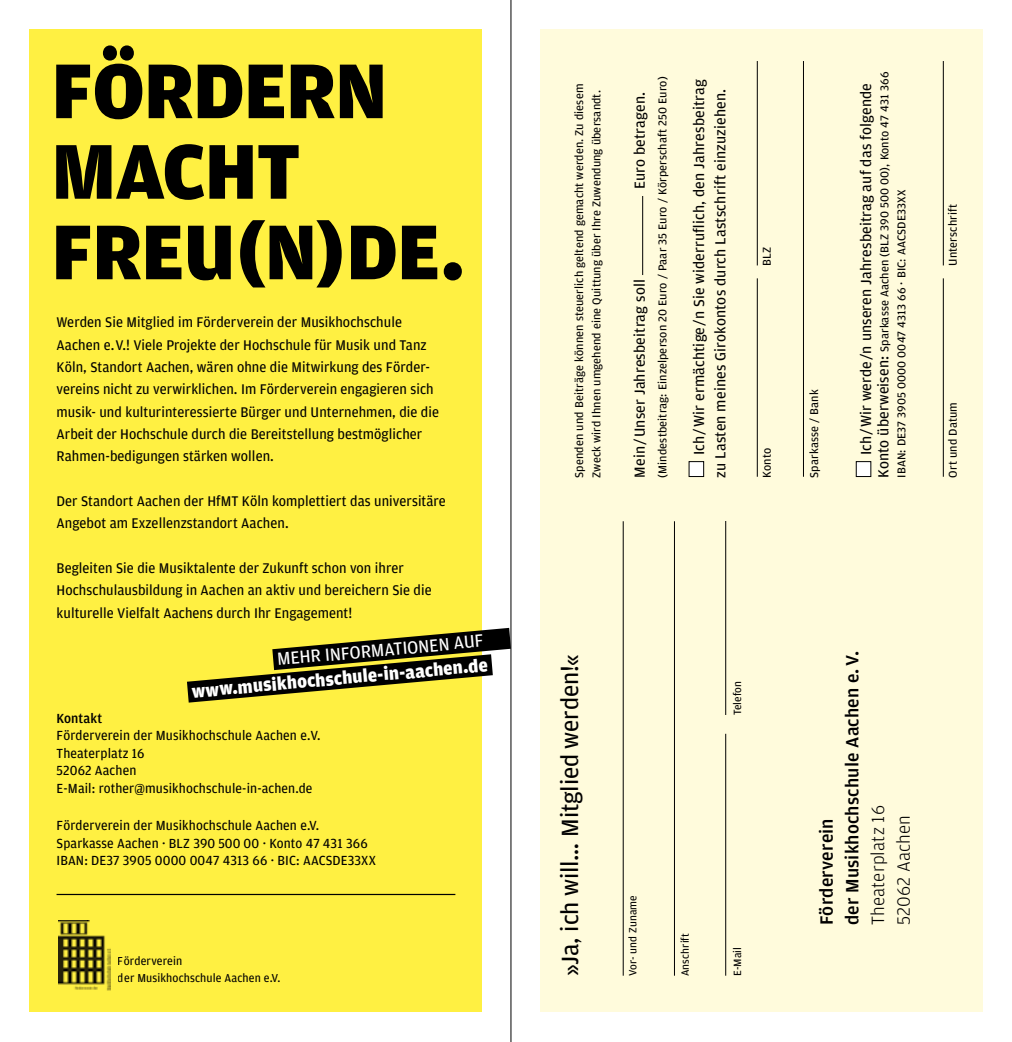
<style>
.page{position:relative;width:1012px;height:1042px;background:#fff}
.page>*{position:absolute;margin:0;border:0;box-sizing:border-box;transform-origin:0 0}
.t1{font:900 82.25px/80.5px "Amplitude";letter-spacing:-.005em;color:#000}
.t2{font:24.85px "Amplitude";letter-spacing:-.005em;color:#000}
.t3{font:500 18.9px/25.7px "Amplitude";letter-spacing:.01em;color:#000}
.t4{font:300 18.9px/25.7px "Amplitude";letter-spacing:.01em;color:#000}
.t5{font:900 18.72px "Amplitude";color:#fff}
.t6{font:18.72px "Amplitude";color:#fff}
.t7{font:15.4px/21.3px "Amplitude";letter-spacing:.01em;color:#000}
.t8{font:14.88px/22.4px "Amplitude";letter-spacing:.005em;color:#000}
.t9{font:14px/17.5px "Amplitude";letter-spacing:.01em;color:#000}
.t10{font:500 14px "Amplitude";letter-spacing:.01em;color:#000}
.t11{font:12.25px/17.5px "Amplitude";letter-spacing:.01em;color:#000}
.t12{font:12.08px/17.2px "Amplitude";letter-spacing:.01em;color:#000}
.t13{font:11.2px "Amplitude";letter-spacing:.01em;color:#000}
.s1{font-size:15.4px}
</style>
<div class="page">
<div style="left:541px;top:30px;width:442px;height:982px;background:#fffbdc"></div>
<hr style="left:943px;top:278px;width:1px;height:199px;background:#000">
<hr style="left:943px;top:61px;width:1px;height:204px;background:#000">
<hr style="left:725px;top:734px;width:1px;height:241px;background:#000">
<hr style="left:725px;top:521px;width:1px;height:194px;background:#000">
<hr style="left:674px;top:521px;width:1px;height:454px;background:#000">
<hr style="left:623px;top:521px;width:1px;height:454px;background:#000">
<hr style="left:757px;top:278px;width:1px;height:199px;background:#000">
<hr style="left:803px;top:61px;width:1px;height:416px;background:#000">
<hr style="left:757px;top:61px;width:1px;height:204px;background:#000">
<hr style="left:642px;top:196px;width:1px;height:79px;background:#000">
<div style="left:856px;top:462px;width:15px;height:14px;background:#fff"></div>
<div style="left:856px;top:461px;width:15px;height:16px;border:1px solid #000"></div>
<div style="left:689px;top:462px;width:15px;height:14px;background:#fff"></div>
<div style="left:689px;top:461px;width:15px;height:16px;border:1px solid #000"></div>
<div style="left:30px;top:30px;width:452px;height:982px;background:#fff042"></div>
<img style="left:58px;top:920px;width:53px;height:70px">
<svg style="left:187px;top:615px;width:324px;height:88px"></svg>
<hr style="left:57px;top:894px;width:398px;height:1px;background:#000">
<hr style="left:511px;top:0;width:1px;height:1042px;background:#000">
<h1 class="t1" style="left:52px;top:52px;width:414px">FÖRDERN<br>MACHT<br>FREU(N)DE.</h1>
<p class="t8" style="left:57px;top:311px;width:384px">Werden Sie Mitglied im Förderverein der Musikhochschule Aachen e.V.! Viele Projekte der Hochschule für Musik und Tanz Köln, Standort Aachen, wären ohne die Mitwirkung des Förder&shy;vereins nicht zu verwirklichen. Im Förderverein engagieren sich musik- und kulturinteressierte Bürger und Unternehmen, die die Arbeit der Hochschule durch die Bereitstellung bestmöglicher Rahmen-bedigungen stärken wollen.</p>
<p class="t8" style="left:57px;top:490px;width:391px">Der Standort Aachen der HfMT Köln komplettiert das universitäre<br>Angebot am Exzellenzstandort Aachen.</p>
<p class="t8" style="left:57px;top:557px;width:377px">Begleiten Sie die Musiktalente der Zukunft schon von ihrer<br>Hochschulausbildung in Aachen an aktiv und bereichern Sie die kulturelle Vielfalt Aachens durch Ihr Engagement!</p>
<p class="t6" style="left:276px;top:648px;width:209px;rotate:-5deg">MEHR INFORMATIONEN AUF</p>
<p class="t5" style="left:191px;top:681px;width:299px;rotate:-5deg">www.musikhochschule-in-aachen.de</p>
<p class="t10" style="left:57px;top:710px;width:47px">Kontakt</p>
<p class="t9" style="left:57px;top:727px;width:265px">Förderverein der Musikhochschule Aachen e.V.<br>Theaterplatz 16<br>52062 Aachen<br>E-Mail: rother@musikhochschule-in-achen.de</p>
<p class="t9" style="left:57px;top:817px;width:321px">Förderverein der Musikhochschule Aachen e.V.<br>Sparkasse Aachen · BLZ 390 500 00 · Konto 47 431 366<br>IBAN: DE37 3905 0000 0047 4313 66 · BIC: AACSDE33XX</p>
<p class="t11" style="left:118px;top:952px;width:164px">Förderverein<br>der Musikhochschule Aachen e.V.</p>
<p class="t12" style="left:571px;top:478px;width:395px;rotate:-90deg">Spenden und Beiträge können steuerlich geltend gemacht werden. Zu diesem<br>Zweck wird Ihnen umgehend eine Quittung über Ihre Zuwendung übersandt.</p>
<p class="t7" style="left:629px;top:189px;width:99px;rotate:-90deg">Euro betragen.</p>
<p class="t7" style="left:629px;top:478px;width:200px;rotate:-90deg">Mein/Unser Jahresbeitrag soll</p>
<p class="t12" style="left:654px;top:478px;width:403px;rotate:-90deg">(Mindestbeitrag: Einzelperson 20 Euro / Paar 35 Euro / Körperschaft 250 Euro)</p>
<p class="t7" style="left:688px;top:478px;width:400px;text-indent:23px;rotate:-90deg">Ich/Wir ermächtige/n Sie widerruflich, den Jahresbeitrag zu Lasten meines Girokontos durch Lastschrift einzuziehen.</p>
<p class="t12" style="left:758px;top:266px;width:20px;rotate:-90deg">BLZ</p>
<p class="t12" style="left:758px;top:478px;width:31px;rotate:-90deg">Konto</p>
<p class="t12" style="left:806px;top:478px;width:90px;rotate:-90deg">Sparkasse / Bank</p>
<p class="t7" style="left:856px;top:455px;width:374px;rotate:-90deg">Ich/Wir werde/n unseren Jahresbeitrag auf das folgende</p>
<p class="t12" style="left:876px;top:478px;width:407px;rotate:-90deg"><span class="s1">Konto überweisen:</span> Sparkasse Aachen (BLZ 390 500 00), Konto 47 431 366<br>IBAN: DE37 3905 0000 0047 4313 66 · BIC: AACSDE33XX</p>
<p class="t12" style="left:944px;top:266px;width:63px;rotate:-90deg">Unterschrift</p>
<p class="t12" style="left:944px;top:478px;width:77px;rotate:-90deg">Ort und Datum</p>
<h2 class="t2" style="left:556px;top:976px;width:324px;rotate:-90deg">»Ja, ich will… Mitglied werden!«</h2>
<p class="t13" style="left:731px;top:715px;width:36px;rotate:-90deg">Telefon</p>
<p class="t13" style="left:626px;top:976px;width:82px;rotate:-90deg">Vor- und Zuname</p>
<p class="t13" style="left:679px;top:976px;width:45px;rotate:-90deg">Anschrift</p>
<p class="t13" style="left:731px;top:976px;width:31px;rotate:-90deg">E-Mail</p>
<p class="t3" style="left:814px;top:925px;width:276px;rotate:-90deg">Förderverein<br>der Musikhochschule Aachen e.V.</p>
<p class="t4" style="left:865px;top:925px;width:122px;rotate:-90deg">Theaterplatz 16<br>52062 Aachen</p>
</div>
